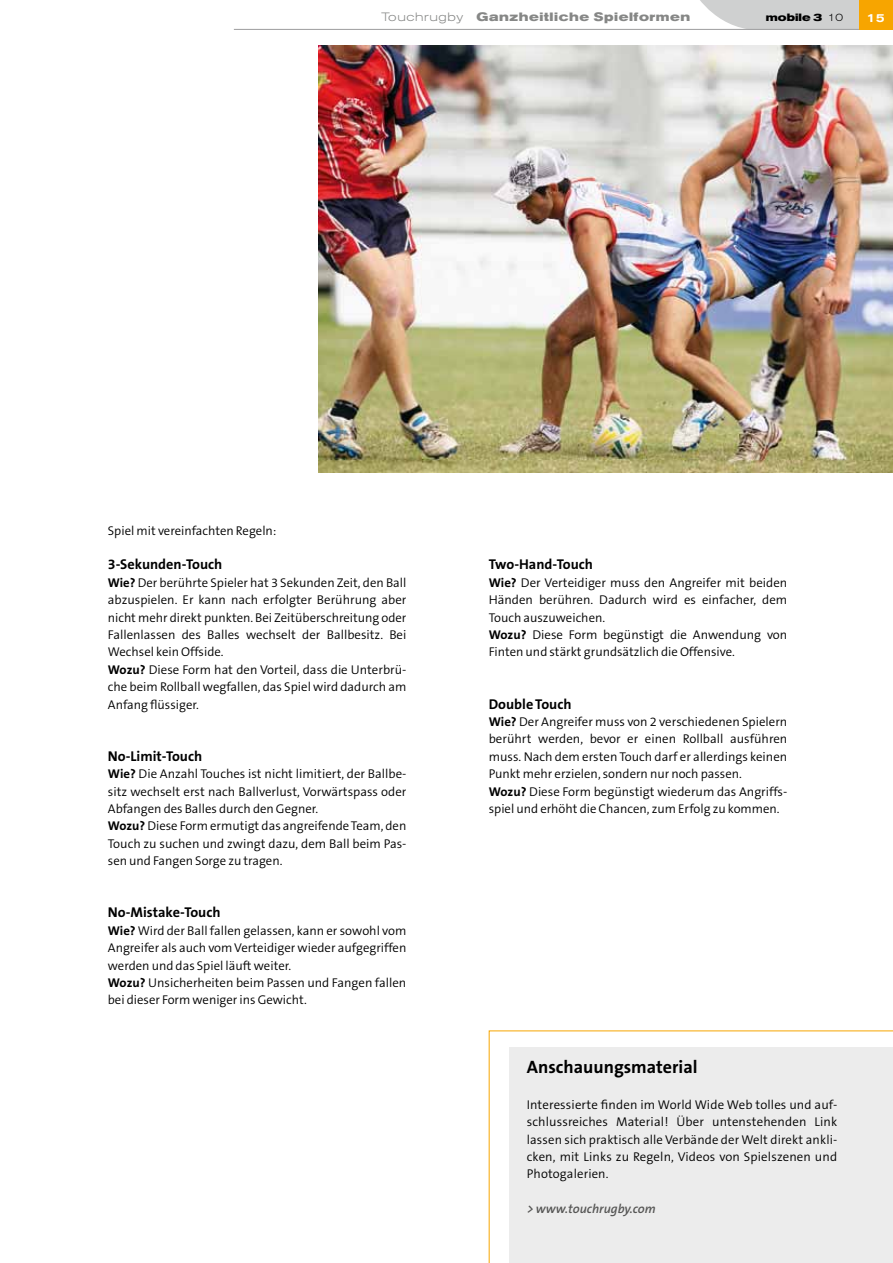
<style>
.page{position:relative;width:893px;height:1263px;background:#fff}
.page>*{position:absolute;margin:0;border:0;box-sizing:border-box;transform-origin:0 0}
.t1{font:700 18px "The Sans B7";color:#000}
.t2{font:700 14.25px "The Sans B7";color:#000}
.t3{font:300 12.75px/17.4px "The Sans B4";color:#000}
.t4{font:italic 600 12.75px "The Sans B6";color:#565655}
.t5{font:700 expanded 12px "Akzidenz Grotesk BE";letter-spacing:.05em;color:#868786}
.t6{font:500 expanded 12px "Akzidenz Grotesk BE";color:#fff}
.t7{font:700 expanded 10.5px "Akzidenz Grotesk BE";color:#000}
.s1{font-weight:300}
.s2{font-family:"The Sans B7";font-weight:700}
</style>
<div class="page">
<svg style="left:691px;top:0;width:168px;height:29px"></svg>
<div style="left:859px;top:0;width:34px;height:30px;background:#f7a500"></div>
<hr style="left:234px;top:29px;width:625px;height:1px;background:#9c9c9d">
<svg style="left:488px;top:1030px;width:405px;height:233px"></svg>
<div style="left:509px;top:1047px;width:384px;height:216px;background:#ececec"></div>
<img style="left:319px;top:46px;width:574px;height:427px">
<p class="t5" style="left:381px;top:10px;width:310px"><span class="s1">Touchrugby</span> Ganzheitliche Spielformen</p>
<p class="t7" style="left:766px;top:11px;width:79px">mobile 3 <span class="s1">10</span></p>
<p class="t6" style="left:867px;top:10px;width:19px">15</p>
<p class="t3" style="left:108px;top:522px;width:170px">Spiel mit vereinfachten Regeln:</p>
<p class="t2" style="left:108px;top:557px;width:116px">3-Sekunden-Touch</p>
<p class="t3" style="left:108px;top:574px;width:300px"><span class="s2">Wie?</span> Der berührte Spieler hat 3 Sekunden Zeit, den Ball abzuspielen. Er kann nach erfolgter Berührung aber nicht mehr direkt punkten. Bei Zeitüberschreitung oder Fallenlassen des Balles wechselt der Ballbesitz. Bei Wechsel kein Offside.<br><span class="s2">Wozu?</span> Diese Form hat den Vorteil, dass die Unterbrü&shy;che beim Rollball wegfallen, das Spiel wird dadurch am Anfang flüssiger.</p>
<p class="t2" style="left:108px;top:748px;width:96px">No-Limit-Touch</p>
<p class="t3" style="left:108px;top:766px;width:300px"><span class="s2">Wie?</span> Die Anzahl Touches ist nicht limitiert, der Ballbe&shy;sitz wechselt erst nach Ballverlust, Vorwärtspass oder Abfangen des Balles durch den Gegner.<br><span class="s2">Wozu?</span> Diese Form ermutigt das angreifende Team, den Touch zu suchen und zwingt dazu, dem Ball beim Pas&shy;sen und Fangen Sorge zu tragen.</p>
<p class="t2" style="left:108px;top:905px;width:114px">No-Mistake-Touch</p>
<p class="t3" style="left:108px;top:922px;width:300px"><span class="s2">Wie?</span> Wird der Ball fallen gelassen, kann er sowohl vom Angreifer als auch vom Verteidiger wieder aufgegriffen werden und das Spiel läuft weiter.<br><span class="s2">Wozu?</span> Unsicherheiten beim Passen und Fangen fallen bei dieser Form weniger ins Gewicht.</p>
<p class="t2" style="left:489px;top:557px;width:106px">Two-Hand-Touch</p>
<p class="t3" style="left:489px;top:574px;width:300px"><span class="s2">Wie?</span> Der Verteidiger muss den Angreifer mit beiden Händen berühren. Dadurch wird es einfacher, dem Touch auszuweichen.<br><span class="s2">Wozu?</span> Diese Form begünstigt die Anwendung von Finten und stärkt grundsätzlich die Offensive.</p>
<p class="t2" style="left:489px;top:696px;width:84px">Double Touch</p>
<p class="t3" style="left:489px;top:714px;width:300px"><span class="s2">Wie?</span> Der Angreifer muss von 2 verschiedenen Spielern berührt werden, bevor er einen Rollball ausführen muss. Nach dem ersten Touch darf er allerdings keinen Punkt mehr erzielen, sondern nur noch passen.<br><span class="s2">Wozu?</span> Diese Form begünstigt wiederum das Angriffs&shy;spiel und erhöht die Chancen, zum Erfolg zu kommen.</p>
<h1 class="t1" style="left:527px;top:1058px;width:172px">Anschauungsmaterial</h1>
<p class="t3" style="left:527px;top:1096px;width:312px;text-align:justify">Interessierte finden im World Wide Web tolles und auf&shy;schlussreiches Material! Über untenstehenden Link lassen sich praktisch alle Verbände der Welt direkt ankli&shy;cken, mit Links zu Regeln, Videos von Spielszenen und Photogalerien.</p>
<p class="t4" style="left:527px;top:1202px;width:130px">&gt; www.touchrugby.com</p>
</div>
